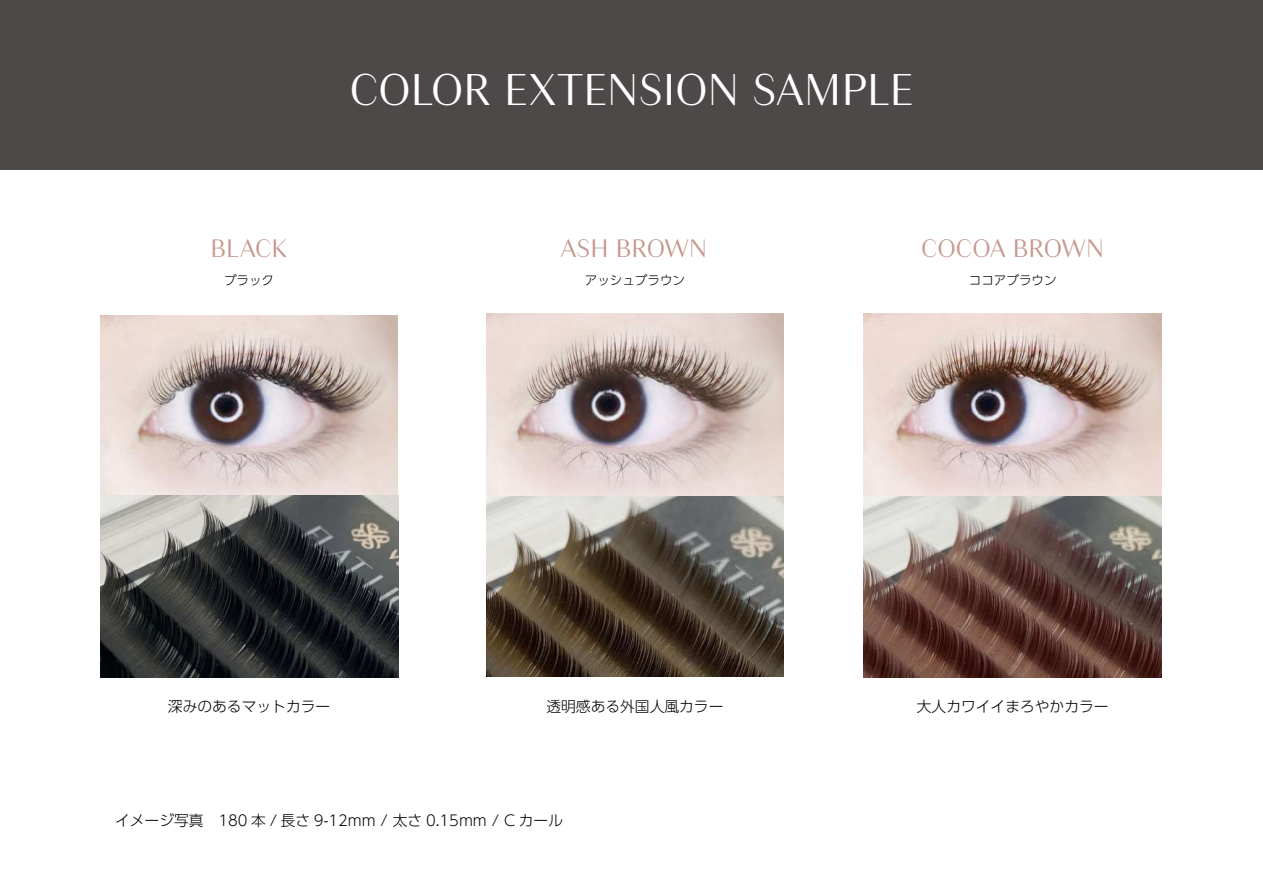
<style>
.page{position:relative;width:1263px;height:893px;background:#fff}
.page>*{position:absolute;margin:0;border:0;box-sizing:border-box;transform-origin:0 0}
.t1{font:300 46.95px "Granville";letter-spacing:-.04em;color:#fff}
.t2{font:300 26.7px "Granville";letter-spacing:-.035em;color:#c6988f}
.t3{font:300 14.7px "UD Shin Go Pro";color:#070002}
.t4{font:300 12.6px "UD Shin Go Pro";color:#070002}
</style>
<div class="page">
<div style="left:0;top:0;width:1263px;height:170px;background:#4c4948"></div>
<img style="left:864px;top:314px;width:297px;height:363px">
<img style="left:486px;top:314px;width:298px;height:363px">
<img style="left:100px;top:315px;width:298px;height:362px">
<h1 class="t1" style="left:349px;top:59px;width:567px">COLOR EXTENSION SAMPLE</h1>
<h2 class="t2" style="left:210px;top:231px;width:80px">BLACK</h2>
<h2 class="t2" style="left:560px;top:231px;width:149px">ASH BROWN</h2>
<h2 class="t2" style="left:921px;top:231px;width:186px">COCOA BROWN</h2>
<p class="t4" style="left:224px;top:270px;width:52px">ブラック</p>
<p class="t4" style="left:585px;top:270px;width:102px">アッシュブラウン</p>
<p class="t4" style="left:969px;top:270px;width:89px">ココアブラウン</p>
<p class="t3" style="left:168px;top:694px;width:164px">深みのあるマットカラー</p>
<p class="t3" style="left:546px;top:694px;width:178px">透明感ある外国人風カラー</p>
<p class="t3" style="left:917px;top:694px;width:193px">大人カワイイまろやかカラー</p>
<p class="t3" style="left:100px;top:808px;width:464px">　イメージ写真 180 本 / 長さ 9-12mm / 太さ 0.15mm / C カール</p>
</div>
